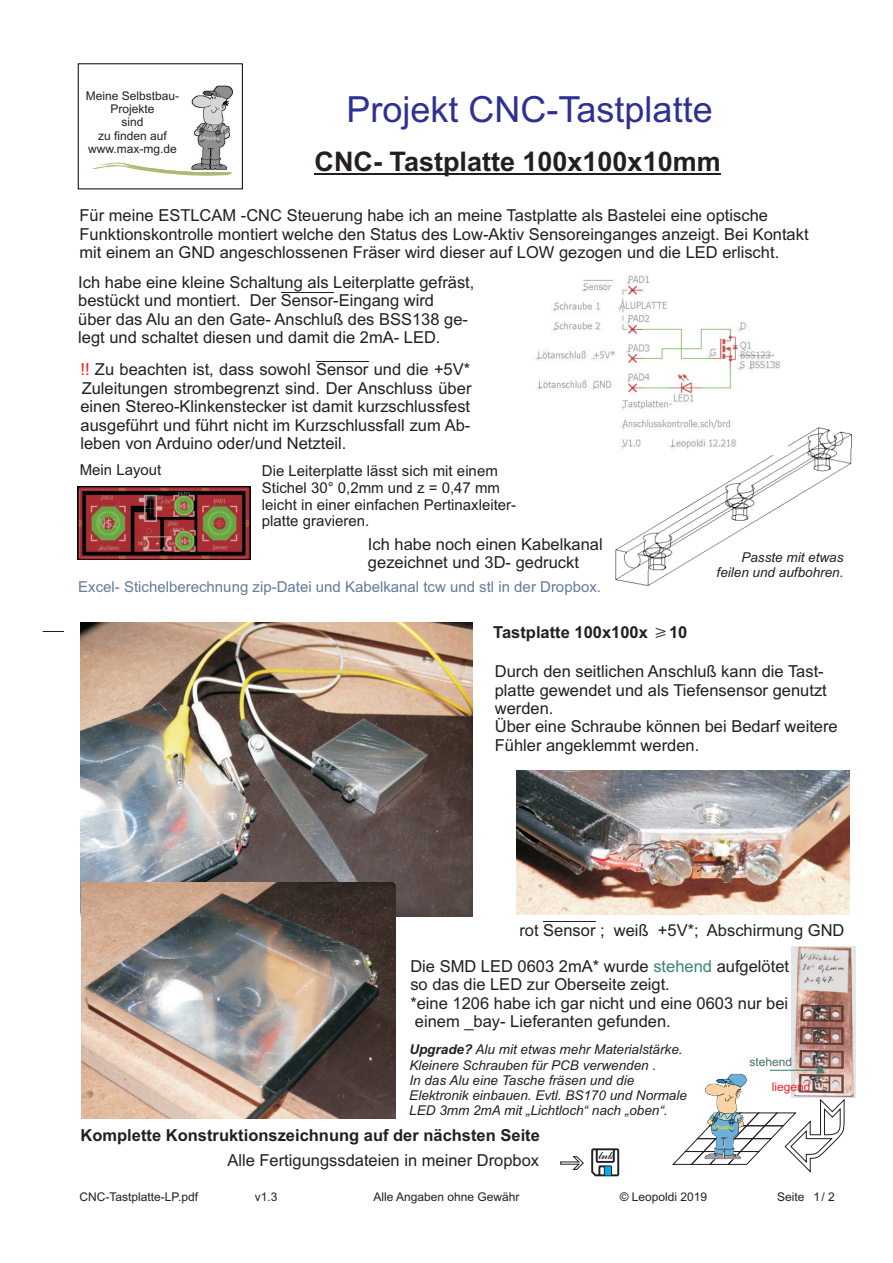
<style>
.page{position:relative;width:893px;height:1263px;background:#fff}
.page>*{position:absolute;margin:0;border:0;box-sizing:border-box;transform-origin:0 0}
.t1{font:36px "Arial";color:#2e3092}
.t2{font:700 27px "Arial";color:#231f20}
.t3{font:16.5px/18.5px "Arial";color:#231f20}
.t4{font:700 16.5px "Arial";color:#231f20}
.t5{font:15px/16.8px "Arial";color:#231f20}
.t6{font:15px "Arial";color:#647b99}
.t7{font:italic 13.5px/15.1px "Arial";color:#231f20}
.t8{font:12px/13.4px "Arial";color:#231f20;text-align:center}
.t9{font:12px "Arial";color:#ee1d23}
.t10{font:12px "Arial";color:#496e6d}
.t11{font:12px "Commercial Script BT";color:#231f20}
.s1{color:#ee1d23}
.s2{color:#3b8476}
.s3{font-weight:700}
</style>
<div class="page">
<svg style="left:43px;top:631px;width:21px;height:1px"></svg>
<img style="left:191px;top:85px;width:42px;height:77px">
<svg style="left:91px;top:162px;width:141px;height:14px"></svg>
<hr style="left:315px;top:174px;width:406px;height:1px;background:#231f20">
<svg style="left:591px;top:1148px;width:28px;height:28px"></svg>
<svg style="left:560px;top:1156px;width:24px;height:14px"></svg>
<img style="left:705px;top:1074px;width:42px;height:25px">
<img style="left:78px;top:487px;width:173px;height:72px">
<hr style="left:281px;top:292px;width:52px;height:1px;background:#231f20">
<hr style="left:316px;top:361px;width:52px;height:1px;background:#231f20">
<img style="left:615px;top:427px;width:237px;height:159px">
<img style="left:81px;top:622px;width:392px;height:294px">
<img style="left:516px;top:770px;width:333px;height:144px">
<hr style="left:543px;top:921px;width:52px;height:1px;background:#231f20">
<img style="left:81px;top:882px;width:315px;height:236px">
<img style="left:791px;top:946px;width:64px;height:151px">
<svg style="left:770px;top:1065px;width:55px;height:8px"></svg>
<img style="left:535px;top:275px;width:252px;height:180px">
<svg style="left:672px;top:1099px;width:172px;height:73px"></svg>
<p class="t8" style="left:86px;top:90px;width:95px">Meine Selbstbau-<br>Projekte<br>sind<br>zu finden auf www.max-mg.de</p>
<h1 class="t1" style="left:347px;top:96px;width:368px">Projekt CNC-Tastplatte</h1>
<h2 class="t2" style="left:315px;top:151px;width:408px">CNC- Tastplatte 100x100x10mm</h2>
<p class="t3" style="left:80px;top:208px;width:731px">Für meine ESTLCAM -CNC Steuerung habe ich an meine Tastplatte als Bastelei eine optische<br>Funktionskontrolle montiert welche den Status des Low-Aktiv Sensoreinganges anzeigt. Bei Kontakt mit einem an GND angeschlossenen Fräser wird dieser auf LOW gezogen und die LED erlischt.</p>
<p class="t3" style="left:78px;top:274px;width:398px">Ich habe eine kleine Schaltung als Leiterplatte gefräst, bestückt und montiert. Der Sensor-Eingang wird<br>über das Alu an den Gate- Anschluß des BSS138 ge&shy;legt und schaltet diesen und damit die 2mA- LED.</p>
<p class="t3" style="left:80px;top:362px;width:393px;text-align:justify"><span class="s1">!!</span> Zu beachten ist, dass sowohl Sensor und die +5V* Zuleitungen strombegrenzt sind. Der Anschluss über einen Stereo-Klinkenstecker ist damit kurzschlussfest ausgeführt und führt nicht im Kurzschlussfall zum Ab&shy;leben von Arduino oder/und Netzteil.</p>
<p class="t5" style="left:80px;top:463px;width:83px">Mein Layout</p>
<p class="t5" style="left:262px;top:464px;width:256px">Die Leiterplatte lässt sich mit einem<br>Stichel 30° 0,2mm und z = 0,47 mm leicht in einer einfachen Pertinaxleiter&shy;platte gravieren.</p>
<p class="t3" style="left:368px;top:536px;width:236px">Ich habe noch einen Kabelkanal gezeichnet und 3D- gedruckt</p>
<p class="t6" style="left:78px;top:581px;width:524px">Excel- Stichelberechnung zip-Datei und Kabelkanal tcw und stl in der Dropbox.</p>
<p class="t4" style="left:493px;top:626px;width:156px">Tastplatte 100x100x</p>
<p class="t4" style="left:669px;top:626px;width:20px">10</p>
<p class="t7" style="left:717px;top:551px;width:128px;text-align:right">Passte mit etwas feilen und aufbohren.</p>
<p class="t3" style="left:495px;top:664px;width:345px">Durch den seitlichen Anschluß kann die Tast&shy;platte gewendet und als Tiefensensor genutzt werden.<br>Über eine Schraube können bei Bedarf weitere Fühler angeklemmt werden.</p>
<p class="t3" style="left:519px;top:922px;width:327px">rot Sensor ; weiß +5V*; Abschirmung GND</p>
<p class="t3" style="left:410px;top:958px;width:380px">Die SMD LED 0603 2mA* wurde <span class="s2">stehend</span> aufgelötet so das die LED zur Oberseite zeigt.<br>*eine 1206 habe ich gar nicht und eine 0603 nur bei einem _bay- Lieferanten gefunden.</p>
<p class="t7" style="left:409px;top:1043px;width:279px"><span class="s3">Upgrade?</span> Alu mit etwas mehr Materialstärke.<br>Kleinere Schrauben für PCB verwenden .<br>In das Alu eine Tasche fräsen und die Elektronik einbauen. Evtl. BS170 und Normale LED 3mm 2mA mit „Lichtloch“ nach „oben“.</p>
<p class="t4" style="left:81px;top:1129px;width:461px">Komplette Konstruktionszeichnung auf der nächsten Seite</p>
<p class="t3" style="left:227px;top:1153px;width:313px">Alle Fertigungssdateien in meiner Dropbox</p>
<p class="t11" style="left:598px;top:1150px;width:16px">lnk</p>
<p class="t10" style="left:749px;top:1057px;width:44px">stehend</p>
<p class="t9" style="left:772px;top:1082px;width:40px">liegend</p>
<p class="t8" style="left:80px;top:1191px;width:120px">CNC-Tastplatte-LP.pdf</p>
<p class="t8" style="left:255px;top:1191px;width:24px">v1.3</p>
<p class="t8" style="left:373px;top:1191px;width:148px">Alle Angaben ohne Gewähr</p>
<p class="t8" style="left:620px;top:1191px;width:89px">© Leopoldi 2019</p>
<p class="t8" style="left:777px;top:1191px;width:29px">Seite</p>
<p class="t8" style="left:814px;top:1191px;width:23px">1/ 2</p>
</div>
